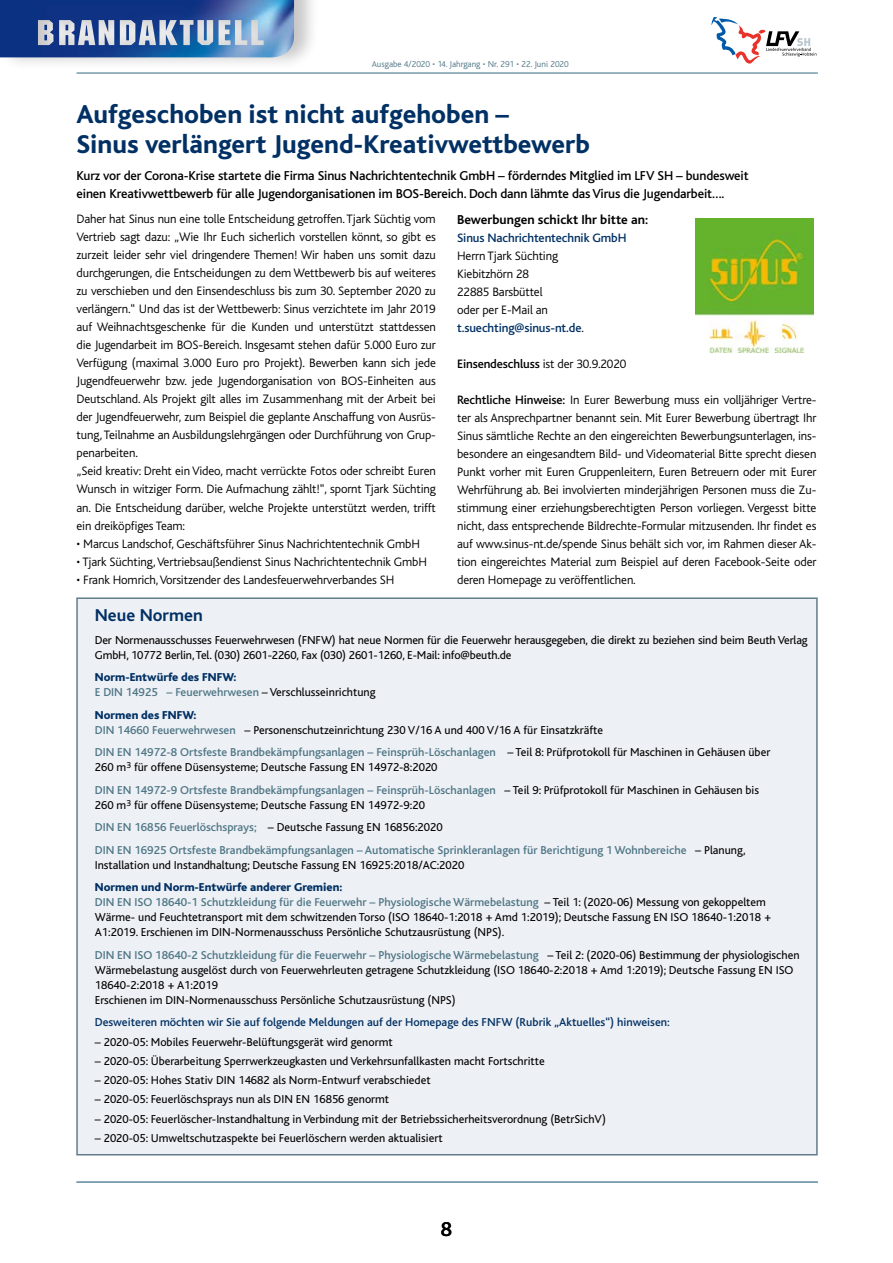
<style>
.page{position:relative;width:893px;height:1263px;background:#fff}
.page>*{position:absolute;margin:0;border:0;box-sizing:border-box;transform-origin:0 0}
.t1{font:800 27px/30px "Bliss";color:#013064}
.t2{font:500 21px "Bliss";color:#000}
.t3{font:700 18px "Bliss";color:#013064}
.t4{font:500 13.5px/18px "Bliss";letter-spacing:-.01em;color:#000}
.t5{font:700 13.5px "Bliss";color:#000}
.t6{font:300 12.75px/18px "Bliss";letter-spacing:-.01em;color:#000}
.t7{font:500 12.75px "Bliss";letter-spacing:-.01em;color:#000}
.t8{font:500 12.75px "Bliss";letter-spacing:-.01em;color:#013064}
.t9{font:12px/15px "Bliss";color:#000}
.t10{font:500 12px/15px "Bliss";color:#4f7686}
.t11{font:500 12px "Bliss";color:#013064}
.t12{font:300 9px "Bliss";color:#4f7686}
.s1{font-weight:500;color:#013064}
.s2{font-weight:300}
.s3{font-weight:500}
.s4{font-weight:800;color:#013064}
.s5{font-weight:400;color:#000}
.s6{font-weight:500;color:#4f7686}
</style>
<div class="page">
<hr style="left:77px;top:1181px;width:741px;height:2px;background:#789bad">
<hr style="left:77px;top:72px;width:741px;height:2px;background:#789bad">
<svg style="left:711px;top:17px;width:105px;height:47px"></svg>
<div style="left:0;top:0;width:320px;height:71px;background:#000;opacity:.22"></div>
<img style="left:0;top:0;width:294px;height:57px">
<div style="left:77px;top:598px;width:740px;height:557px;background:#edf0f4"></div>
<img style="left:696px;top:218px;width:117px;height:135px">
<p class="t12" style="left:372px;top:59px;width:199px">Ausgabe 4/2020 • 14. Jahrgang • Nr. 291 • 22. Juni 2020</p>
<h1 class="t1" style="left:77px;top:99px;width:515px">Aufgeschoben ist nicht aufgehoben –<br>Sinus verlängert Jugend-Kreativwettbewerb</h1>
<p class="t4" style="left:77px;top:167px;width:674px">Kurz vor der Corona-Krise startete die Firma Sinus Nachrichtentechnik GmbH – förderndes Mitglied im LFV SH – bundesweit einen Kreativwettbewerb für alle Jugendorganisationen im BOS-Bereich. Doch dann lähmte das Virus die Jugendarbeit….</p>
<p class="t6" style="left:77px;top:210px;width:361px">Daher hat Sinus nun eine tolle Entscheidung getroffen. Tjark Süchtig vom Vertrieb sagt dazu: „Wie Ihr Euch sicherlich vorstellen könnt, so gibt es zurzeit leider sehr viel dringendere Themen! Wir haben uns somit dazu durchgerungen, die Entscheidungen zu dem Wettbewerb bis auf weiteres zu verschieben und den Einsendeschluss bis zum 30. September 2020 zu verlängern.“ Und das ist der Wettbewerb: Sinus verzichtete im Jahr 2019 auf Weihnachtsgeschenke für die Kunden und unterstützt stattdessen die Jugendarbeit im BOS-Bereich. Insgesamt stehen dafür 5.000 Euro zur Verfügung (maximal 3.000 Euro pro Projekt). Bewerben kann sich jede Jugendfeuerwehr bzw. jede Jugendorganisation von BOS-Einheiten aus Deutschland. Als Projekt gilt alles im Zusammenhang mit der Arbeit bei der Jugendfeuerwehr, zum Beispiel die geplante Anschaffung von Ausrüs&shy;tung, Teilnahme an Ausbildungslehrgängen oder Durchführung von Grup&shy;penarbeiten.<br>„Seid kreativ: Dreht ein Video, macht verrückte Fotos oder schreibt Euren Wunsch in witziger Form. Die Aufmachung zählt!“, spornt Tjark Süchting an. Die Entscheidung darüber, welche Projekte unterstützt werden, trifft ein dreiköpfiges Team:</p>
<p class="t6" style="left:77px;top:535px;width:345px">• Marcus Landschof, Geschäftsführer Sinus Nachrichtentechnik GmbH</p>
<p class="t6" style="left:77px;top:553px;width:352px">• Tjark Süchting, Vertriebsaußendienst Sinus Nachrichtentechnik GmbH</p>
<p class="t6" style="left:77px;top:571px;width:319px">• Frank Homrich, Vorsitzender des Landesfeuerwehrverbandes SH</p>
<p class="t5" style="left:457px;top:213px;width:193px">Bewerbungen schickt Ihr bitte an:</p>
<p class="t8" style="left:457px;top:231px;width:171px">Sinus Nachrichtentechnik GmbH</p>
<p class="t6" style="left:457px;top:247px;width:128px">Herrn Tjark Süchting<br>Kiebitzhörn 28<br>22885 Barsbüttel<br>oder per E-Mail an <span class="s1">t.suechting@sinus-nt.de</span>.</p>
<p class="t7" style="left:457px;top:357px;width:171px">Einsendeschluss <span class="s2">ist der 30.9.2020</span></p>
<p class="t6" style="left:457px;top:391px;width:361px;text-align:justify"><span class="s3">Rechtliche Hinweise:</span> In Eurer Bewerbung muss ein volljähriger Vertre&shy;ter als Ansprechpartner benannt sein. Mit Eurer Bewerbung übertragt Ihr Sinus sämtliche Rechte an den eingereichten Bewerbungsunterlagen, ins&shy;besondere an eingesandtem Bild- und Videomaterial Bitte sprecht diesen Punkt vorher mit Euren Gruppenleitern, Euren Betreuern oder mit Eurer Wehrführung ab. Bei involvierten minderjährigen Personen muss die Zu&shy;stimmung einer erziehungsberechtigten Person vorliegen. Vergesst bitte nicht, dass entsprechende Bildrechte-Formular mitzusenden. Ihr findet es auf www.sinus-nt.de/spende Sinus behält sich vor, im Rahmen dieser Ak&shy;tion eingereichtes Material zum Beispiel auf deren Facebook-Seite oder deren Homepage zu veröffentlichen.</p>
<h3 class="t3" style="left:95px;top:606px;width:109px">Neue Normen</h3>
<p class="t9" style="left:95px;top:632px;width:714px">Der Normenausschusses Feuerwehrwesen (FNFW) hat neue Normen für die Feuerwehr herausgegeben, die direkt zu beziehen sind beim Beuth Verlag<br>GmbH, 10772 Berlin, Tel. (030) 2601-2260, Fax (030) 2601-1260, E-Mail: info@beuth.de</p>
<p class="t10" style="left:95px;top:670px;width:282px"><span class="s4">Norm-Entwürfe des FNFW:<br></span>E DIN 14925 – Feuerwehrwesen <span class="s5">– Verschlusseinrichtung</span></p>
<p class="t9" style="left:95px;top:707px;width:510px"><span class="s4">Normen des FNFW:<br></span><span class="s6">DIN 14660 Feuerwehrwesen</span> – Personenschutzeinrichtung 230 V/16 A und 400 V/16 A für Einsatzkräfte</p>
<p class="t9" style="left:95px;top:745px;width:677px"><span class="s6">DIN EN 14972-8 Ortsfeste Brandbekämpfungsanlagen – Feinsprüh-Löschanlagen</span> – Teil 8: Prüfprotokoll für Maschinen in Gehäusen über<br>260 m<sup>3</sup> für offene Düsensysteme; Deutsche Fassung EN 14972-8:2020</p>
<p class="t9" style="left:95px;top:782px;width:666px"><span class="s6">DIN EN 14972-9 Ortsfeste Brandbekämpfungsanlagen – Feinsprüh-Löschanlagen</span> – Teil 9: Prüfprotokoll für Maschinen in Gehäusen bis<br>260 m<sup>3</sup> für offene Düsensysteme; Deutsche Fassung EN 14972-9:20</p>
<p class="t10" style="left:95px;top:816px;width:652px;line-height:22.5px">DIN EN 16856 Feuerlöschsprays; <span class="s5">– Deutsche Fassung EN 16856:2020<br></span>DIN EN 16925 Ortsfeste Brandbekämpfungsanlagen – Automatische Sprinkleranlagen für Berichtigung 1 Wohnbereiche <span class="s5">– Planung,</span></p>
<p class="t9" style="left:95px;top:857px;width:371px">Installation und Instandhaltung; Deutsche Fassung EN 16925:2018/AC:2020</p>
<p class="t9" style="left:95px;top:880px;width:678px"><span class="s4">Normen und Norm-Entwürfe anderer Gremien:<br></span><span class="s6">DIN EN ISO 18640-1 Schutzkleidung für die Feuerwehr – Physiologische Wärmebelastung</span> – Teil 1: (2020-06) Messung von gekoppeltem Wärme- und Feuchtetransport mit dem schwitzenden Torso (ISO 18640-1:2018 + Amd 1:2019); Deutsche Fassung EN ISO 18640-1:2018 + A1:2019. Erschienen im DIN-Normenausschuss Persönliche Schutzausrüstung (NPS).</p>
<p class="t9" style="left:95px;top:947px;width:706px"><span class="s6">DIN EN ISO 18640-2 Schutzkleidung für die Feuerwehr – Physiologische Wärmebelastung</span> – Teil 2: (2020-06) Bestimmung der physiologischen Wärmebelastung ausgelöst durch von Feuerwehrleuten getragene Schutzkleidung (ISO 18640-2:2018 + Amd 1:2019); Deutsche Fassung EN ISO 18640-2:2018 + A1:2019<br>Erschienen im DIN-Normenausschuss Persönliche Schutzausrüstung (NPS)</p>
<p class="t11" style="left:95px;top:1016px;width:577px">Desweiteren möchten wir Sie auf folgende Meldungen auf der Homepage des FNFW (Rubrik „Aktuelles“) hinweisen:</p>
<p class="t9" style="left:95px;top:1034px;width:299px">– 2020-05: Mobiles Feuerwehr-Belüftungsgerät wird genormt</p>
<p class="t9" style="left:95px;top:1053px;width:451px">– 2020-05: Überarbeitung Sperrwerkzeugkasten und Verkehrsunfallkasten macht Fortschritte</p>
<p class="t9" style="left:95px;top:1073px;width:337px">– 2020-05: Hohes Stativ DIN 14682 als Norm-Entwurf verabschiedet</p>
<p class="t9" style="left:95px;top:1092px;width:296px">– 2020-05: Feuerlöschsprays nun als DIN EN 16856 genormt</p>
<p class="t9" style="left:95px;top:1111px;width:513px">– 2020-05: Feuerlöscher-Instandhaltung in Verbindung mit der Betriebssicherheitsverordnung (BetrSichV)</p>
<p class="t9" style="left:95px;top:1130px;width:349px">– 2020-05: Umweltschutzaspekte bei Feuerlöschern werden aktualisiert</p>
<h2 class="t2" style="left:441px;top:1218px;width:13px">8</h2>
</div>
